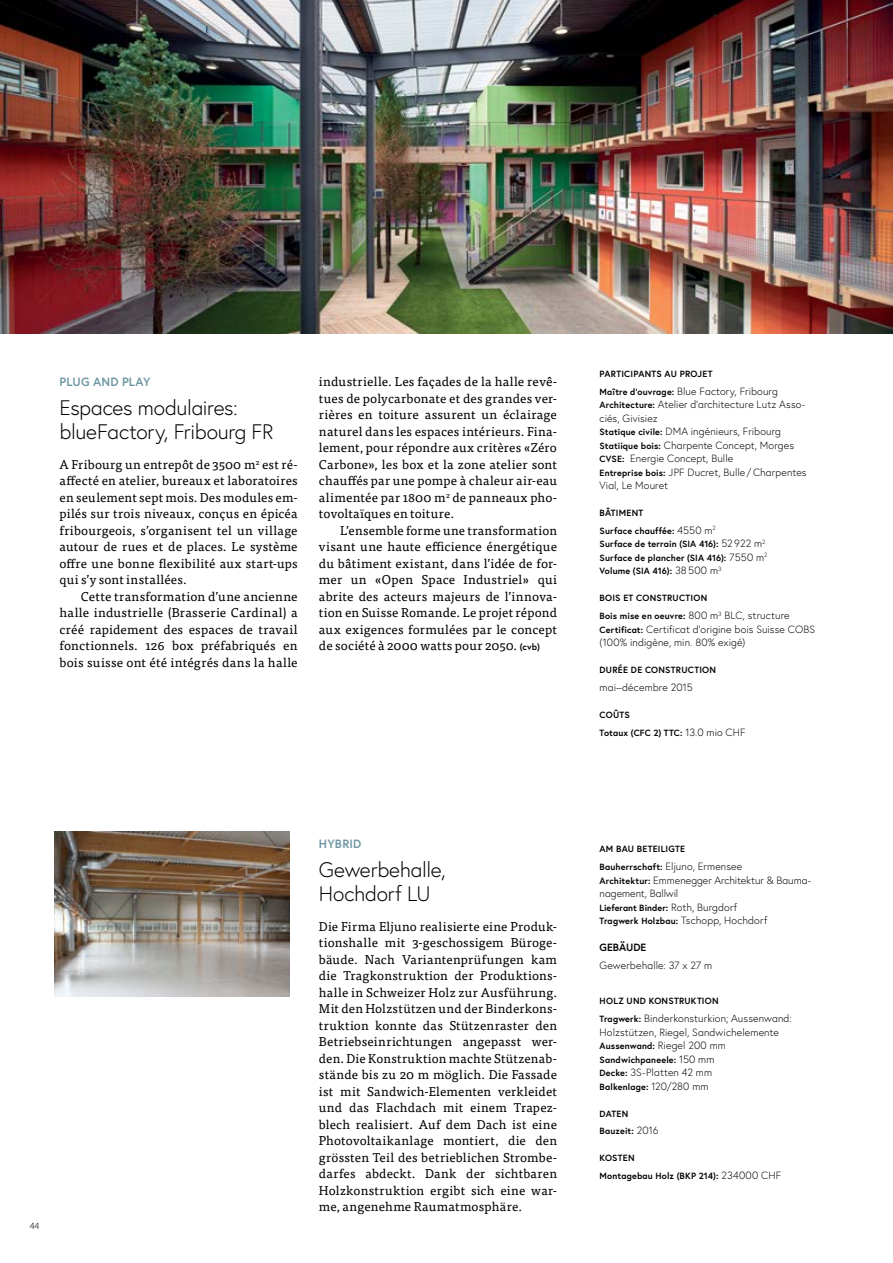
<style>
.page{position:relative;width:893px;height:1263px;background:#fff}
.page>*{position:absolute;margin:0;border:0;box-sizing:border-box;transform-origin:0 0}
.t1{font:300 21px/24px "Europa";letter-spacing:-.01em;color:#000}
.t2{font:12.75px/16.5px "Tisa Pro";letter-spacing:.015em;color:#000;text-align:justify}
.t3{font:700 12px "Europa";letter-spacing:.02em;color:#6f97a2}
.t4{font:300 10.5px/13.5px "Europa";letter-spacing:.01em;color:#000}
.t5{font:700 10.5px "Europa";color:#000}
.t6{font:700 9px/17.7px "Europa";letter-spacing:.02em;color:#000}
.t7{font:300 9px "Europa";color:#000}
.s1{font-family:"Europa";font-weight:700;font-size:9px}
.s2{font-weight:700;font-size:9px}
.s3{font-weight:300;font-size:10.5px}
</style>
<div class="page">
<img style="left:0;top:0;width:893px;height:333px">
<img style="left:55px;top:832px;width:234px;height:165px">
<p class="t3" style="left:60px;top:374px;width:92px">PLUG AND PLAY</p>
<h1 class="t1" style="left:60px;top:395px;width:215px">Espaces modulaires: blueFactory, Fribourg FR</h1>
<p class="t2" style="left:60px;top:455px;width:240px">A Fribourg un entrepôt de 3500 m<sup>2</sup> est ré&shy;affecté en atelier, bureaux et laboratoires en seulement sept mois. Des modules em&shy;pilés sur trois niveaux, conçus en épicéa fribourgeois, s’organisent tel un village autour de rues et de places. Le système offre une bonne flexibilité aux start-ups qui s’y sont installées.</p>
<p class="t2" style="left:60px;top:587px;width:240px;text-indent:21px">Cette transformation d’une ancienne halle industrielle (Brasserie Cardinal) a créé rapidement des espaces de travail fonctionnels. 126 box préfabriqués en bois suisse ont été intégrés dans la halle</p>
<p class="t2" style="left:319px;top:373px;width:240px">industrielle. Les façades de la halle revê&shy;tues de polycarbonate et des grandes ver&shy;rières en toiture assurent un éclairage naturel dans les espaces intérieurs. Fina&shy;lement, pour répondre aux critères «Zéro Carbone», les box et la zone atelier sont chauffés par une pompe à chaleur air-eau alimentée par 1800 m<sup>2</sup> de panneaux pho&shy;tovoltaïques en toiture.</p>
<p class="t2" style="left:319px;top:521px;width:240px;text-indent:21px">L’ensemble forme une transformation visant une haute efficience énergétique du bâtiment existant, dans l’idée de for&shy;mer un «Open Space Industriel» qui abrite des acteurs majeurs de l’innova&shy;tion en Suisse Romande. Le projet répond aux exigences formulées par le concept de société à 2000 watts pour 2050. <span class="s1">(cvb)</span></p>
<p class="t7" style="left:30px;top:1220px;width:11px">44</p>
<p class="t3" style="left:319px;top:836px;width:44px">HYBRID</p>
<h1 class="t1" style="left:319px;top:857px;width:128px">Gewerbehalle,<br>Hochdorf LU</h1>
<p class="t2" style="left:319px;top:917px;width:240px">Die Firma Eljuno realisierte eine Produk&shy;tionshalle mit 3-geschossigem Büroge&shy;bäude. Nach Variantenprüfungen kam die Tragkonstruktion der Produktions&shy;halle in Schweizer Holz zur Ausführung.<br>Mit den Holzstützen und der Binderkons&shy;truktion konnte das Stützenraster den Betriebseinrichtungen angepasst wer&shy;den. Die Konstruktion machte Stützenab&shy;stände bis zu 20 m möglich. Die Fassade ist mit Sandwich-Elementen verkleidet und das Flachdach mit einem Trapez&shy;blech realisiert. Auf dem Dach ist eine Photovoltaikanlage montiert, die den grössten Teil des betrieblichen Strombe&shy;darfes abdeckt. Dank der sichtbaren Holzkonstruktion ergibt sich eine war&shy;me, angenehme Raumatmosphäre.</p>
<p class="t6" style="left:600px;top:365px;width:115px">PARTICIPANTS AU PROJET</p>
<p class="t4" style="left:600px;top:384px;width:209px"><span class="s2">Maître d’ouvrage:</span> Blue Factory, Fribourg <span class="s2">Architecture:</span> Atelier d’architecture Lutz Asso&shy;ciés, Givisiez<br><span class="s2">Statique civile:</span> DMA ingénieurs, Fribourg <span class="s2">Statiique bois:</span> Charpente Concept, Morges <span class="s2">CVSE:</span> Energie Concept, Bulle<br><span class="s2">Entreprise bois:</span> JPF Ducret, Bulle/Charpentes Vial, Le Mouret</p>
<p class="t6" style="left:600px;top:504px;width:118px">BÂTIMENT<br>Surface chauffée: <span class="s3">4550 m</span><sup>2</sup></p>
<p class="t6" style="left:600px;top:537px;width:169px;line-height:13.5px">Surface de terrain (SIA 416): <span class="s3">52922 m</span><sup>2<br></sup>Surface de plancher (SIA 416): <span class="s3">7550 m</span><sup>2<br></sup>Volume (SIA 416): <span class="s3">38500 m</span><sup>3</sup></p>
<p class="t6" style="left:600px;top:589px;width:192px">BOIS ET CONSTRUCTION<br>Bois mise en oeuvre: <span class="s3">800 m</span><sup>3</sup> <span class="s3">BLC, structure</span></p>
<p class="t4" style="left:600px;top:622px;width:217px"><span class="s2">Certificat:</span> Certificat d'origine bois Suisse COBS (100% indigène, min. 80% exigé)</p>
<p class="t6" style="left:600px;top:661px;width:118px">DURÉE DE CONSTRUCTION</p>
<p class="t4" style="left:600px;top:680px;width:95px">mai–décembre 2015</p>
<p class="t6" style="left:600px;top:706px;width:148px">COÛTS<br>Totaux (CFC 2) TTC: <span class="s3">13.0 mio CHF</span></p>
<p class="t6" style="left:600px;top:840px;width:87px">AM BAU BETEILIGTE</p>
<p class="t4" style="left:600px;top:860px;width:213px"><span class="s2">Bauherrschaft:</span> Eljuno, Ermensee<br><span class="s2">Architektur:</span> Emmenegger Architektur &amp; Bauma&shy;nagement, Ballwil</p>
<p class="t6" style="left:600px;top:900px;width:169px;line-height:13.5px">Lieferant Binder: <span class="s3">Roth, Burgdorf<br></span>Tragwerk Holzbau: <span class="s3">Tschopp, Hochdorf</span></p>
<p class="t5" style="left:600px;top:940px;width:48px">GEBÄUDE</p>
<p class="t4" style="left:600px;top:958px;width:114px">Gewerbehalle: 37 x 27 m</p>
<p class="t6" style="left:600px;top:992px;width:121px">HOLZ UND KONSTRUKTION</p>
<p class="t4" style="left:600px;top:1012px;width:194px"><span class="s2">Tragwerk:</span> Binderkonsturkion; Aussenwand:<br>Holzstützen, Riegel, Sandwichelemente</p>
<p class="t6" style="left:600px;top:1039px;width:128px;line-height:13.5px">Aussenwand: <span class="s3">Riegel 200 mm<br></span>Sandwichpaneele: <span class="s3">150 mm</span></p>
<p class="t4" style="left:600px;top:1066px;width:114px"><span class="s2">Decke:</span> 3S-Platten 42 mm</p>
<p class="t6" style="left:600px;top:1077px;width:111px">Balkenlage: <span class="s3">120/280 mm</span></p>
<p class="t6" style="left:600px;top:1104px;width:60px">DATEN<br>Bauzeit: <span class="s3">2016</span></p>
<p class="t6" style="left:600px;top:1149px;width:183px">KOSTEN<br>Montagebau Holz (BKP 214): <span class="s3">234000 CHF</span></p>
</div>
